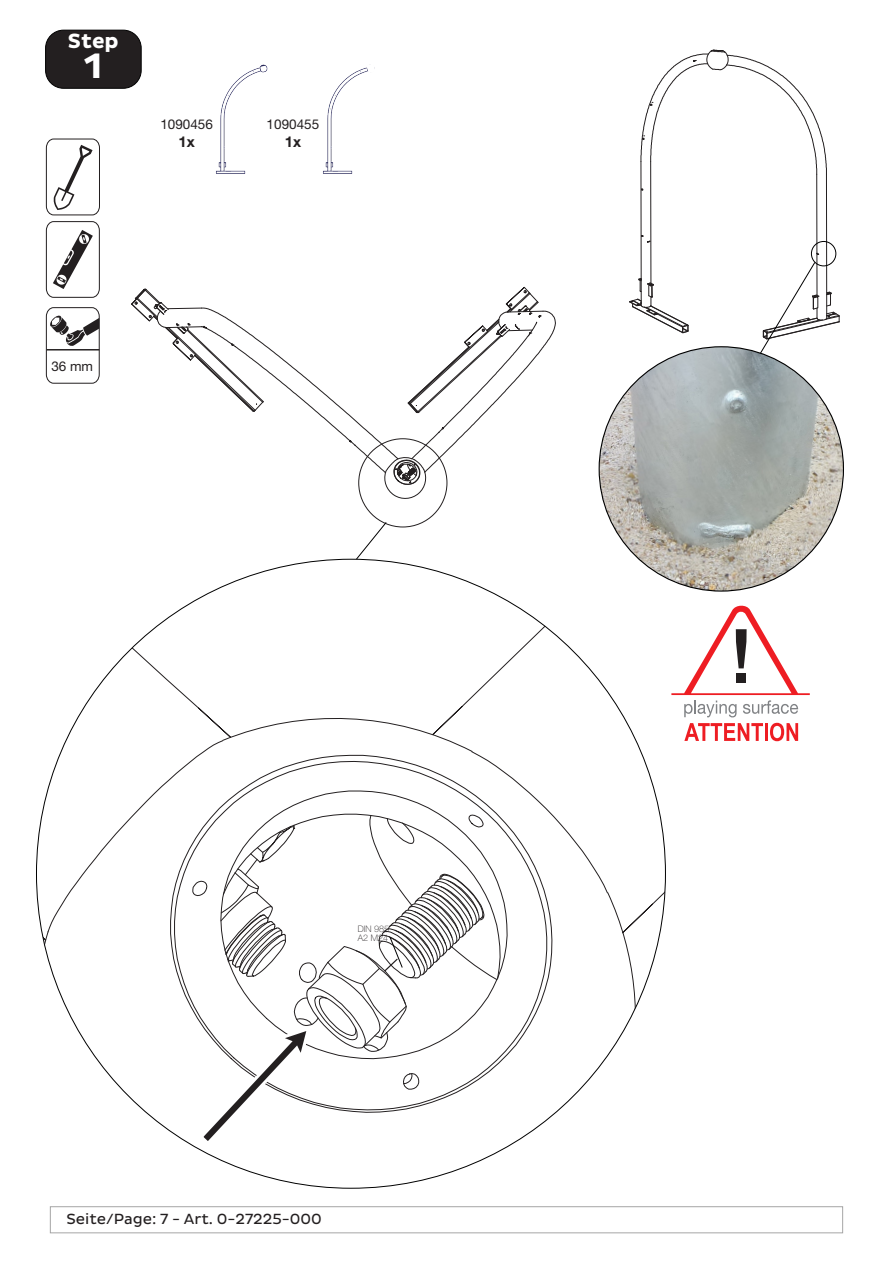
<style>
.page{position:relative;width:893px;height:1263px;background:#fff}
.page>*{position:absolute;margin:0;border:0;box-sizing:border-box;transform-origin:0 0}
.t1{font:700 36px "Pluto Sans";color:#fff}
.t2{font:700 21px "Pluto Sans";color:#fff}
.t3{font:15px "Pluto Sans";color:#231f20}
.t4{font:700 15px "Helvetica Neue LT Std";color:#231f20}
.t5{font:13.5px "Helvetica Neue LT Std";color:#231f20}
.t6{font:100 9px "Helvetica Neue LT Std";color:#231f20}
</style>
<div class="page">
<div style="left:50px;top:1206px;width:793px;height:27px;border:1px solid #a6a6a6"></div>
<hr style="left:641px;top:162px;width:1px;height:143px;background:#231f20">
<hr style="left:650px;top:162px;width:1px;height:121px;background:#231f20">
<hr style="left:816px;top:174px;width:1px;height:121px;background:#231f20">
<hr style="left:826px;top:174px;width:1px;height:144px;background:#231f20">
<svg style="left:629px;top:278px;width:60px;height:55px"></svg>
<svg style="left:641px;top:235px;width:10px;height:8px"></svg>
<svg style="left:640px;top:49px;width:187px;height:126px"></svg>
<svg style="left:46px;top:221px;width:54px;height:77px"></svg>
<svg style="left:46px;top:139px;width:54px;height:76px"></svg>
<img style="left:216px;top:64px;width:52px;height:110px">
<svg style="left:46px;top:307px;width:54px;height:77px"></svg>
<svg style="left:684px;top:723px;width:79px;height:18px"></svg>
<hr style="left:765px;top:723px;width:3px;height:18px;background:#ee1d23">
<svg style="left:770px;top:723px;width:28px;height:18px"></svg>
<svg style="left:671px;top:605px;width:139px;height:112px"></svg>
<img style="left:599px;top:347px;width:244px;height:244px;border-radius:122px">
<div style="left:811px;top:241px;width:25px;height:25px;border:1px solid #000;border-radius:50%"></div>
<img style="left:323px;top:67px;width:43px;height:107px">
<svg style="left:131px;top:286px;width:425px;height:215px"></svg>
<svg style="left:36px;top:521px;width:629px;height:626px"></svg>
<svg style="left:759px;top:261px;width:81px;height:93px"></svg>
<div style="left:46px;top:30px;width:95px;height:58px;background:#231f20;border-radius:18px"></div>
<div style="left:45px;top:30px;width:97px;height:59px;border:1px solid #000;border-radius:18px"></div>
<p class="t2" style="left:68px;top:29px;width:52px">Step</p>
<p class="t1" style="left:84px;top:45px;width:20px">1</p>
<p class="t5" style="left:160px;top:116px;width:54px">1090456</p>
<p class="t4" style="left:178px;top:132px;width:18px">1x</p>
<p class="t5" style="left:267px;top:116px;width:54px">1090455</p>
<p class="t4" style="left:285px;top:132px;width:18px">1x</p>
<p class="t5" style="left:51px;top:358px;width:43px">36 mm</p>
<p class="t6" style="left:358px;top:924px;width:33px">DIN 985</p>
<p class="t6" style="left:358px;top:933px;width:32px">A2 M24</p>
<p class="t3" style="left:66px;top:1211px;width:257px">Seite/Page: 7 - Art. 0-27225-000</p>
</div>
